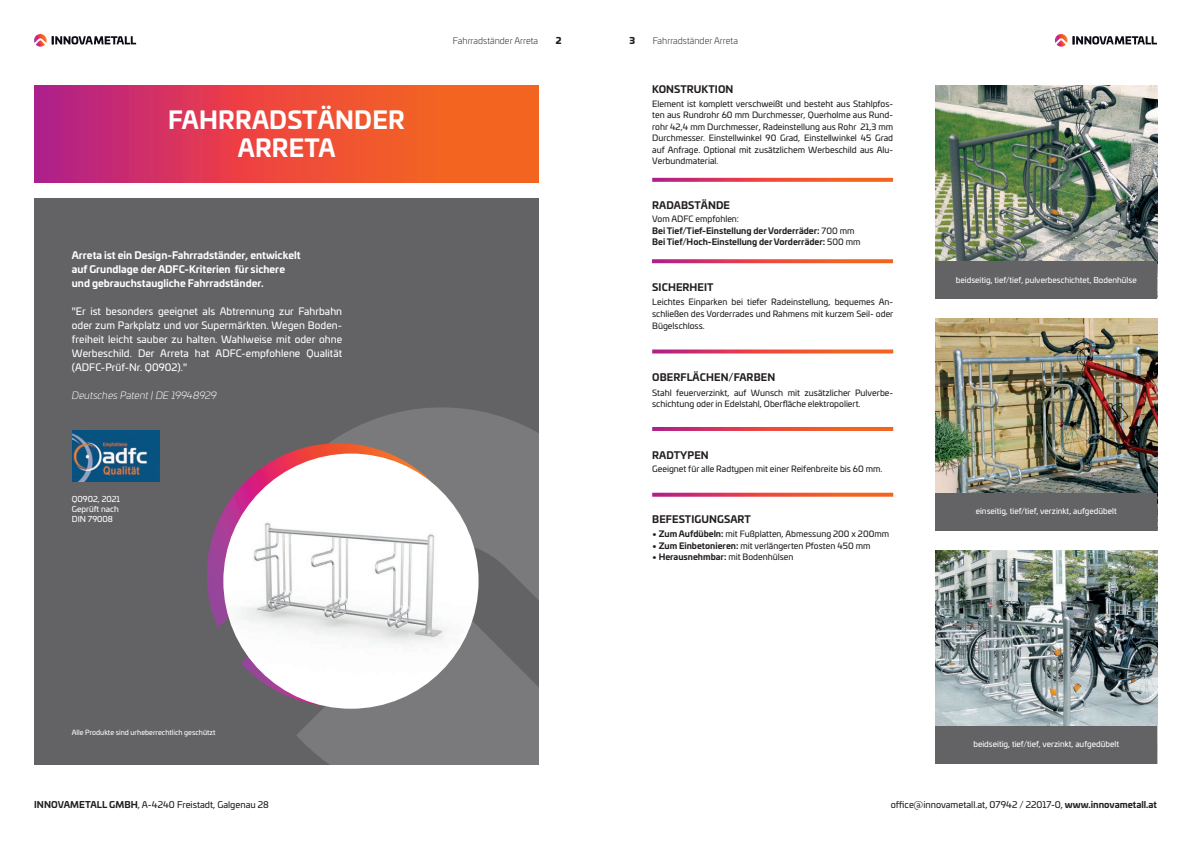
<style>
.page{position:relative;width:1191px;height:842px;background:#fff}
.page>*{position:absolute;margin:0;border:0;box-sizing:border-box;transform-origin:0 0}
.t1{font:700 24px/28px "Univia Pro";letter-spacing:.01em;color:#fff;text-align:center}
.t2{font:10px/14px "Univia Pro";letter-spacing:.005em;color:#fff;text-align:justify}
.t3{font:700 10px/14px "Univia Pro";color:#fff}
.t4{font:700 10px "Univia Pro";letter-spacing:.01em;color:#231f20}
.t5{font:italic 300 10px "Univia Pro";color:#fff}
.t6{font:9px "Univia Pro";color:#231f20}
.t7{font:300 9px "Univia Pro";color:#231f20}
.t8{font:900 9px "Univia Pro";color:#231f20}
.t9{font:8.5px/11.5px "Univia Pro";color:#231f20;text-align:justify}
.t10{font:700 8.5px/11.5px "Univia Pro";color:#231f20}
.t11{font:8px/10px "Univia Pro";color:#fff}
.t12{font:7px "Univia Pro";color:#fff}
.s1{font-weight:700}
.s2{font-weight:400}
</style>
<div class="page">
<div style="left:34px;top:198px;width:505px;height:566px;background:#636366"></div>
<svg style="left:34px;top:86px;width:505px;height:97px;background:#e24645"></svg>
<svg style="left:34px;top:34px;width:102px;height:13px"></svg>
<svg style="left:1054px;top:34px;width:103px;height:13px"></svg>
<svg style="left:652px;top:259px;width:241px;height:4px"></svg>
<svg style="left:652px;top:349px;width:241px;height:4px"></svg>
<svg style="left:652px;top:427px;width:241px;height:4px"></svg>
<svg style="left:652px;top:493px;width:241px;height:4px"></svg>
<svg style="left:652px;top:178px;width:241px;height:4px"></svg>
<svg style="left:330px;top:407px;width:209px;height:167px;fill:#7a7a7c"></svg>
<svg style="left:241px;top:574px;width:298px;height:190px"></svg>
<svg style="left:207px;top:443px;width:262px;height:185px"></svg>
<img style="left:223px;top:454px;width:255px;height:255px;border-radius:128px">
<img style="left:72px;top:431px;width:87px;height:51px">
<img style="left:935px;top:85px;width:222px;height:176px">
<div style="left:935px;top:261px;width:222px;height:38px;background:#636366"></div>
<img style="left:935px;top:319px;width:222px;height:174px">
<img style="left:935px;top:551px;width:222px;height:175px">
<div style="left:935px;top:493px;width:222px;height:38px;background:#636366"></div>
<div style="left:935px;top:726px;width:222px;height:38px;background:#636366"></div>
<h1 class="t1" style="left:168px;top:105px;width:238px">FAHRRADSTÄNDER<br>ARRETA</h1>
<p class="t3" style="left:72px;top:247px;width:230px">Arreta ist ein Design-Fahrradständer, entwickelt auf Grundlage der ADFC-Kriterien für sichere und gebrauchstaugliche Fahrradständer.</p>
<p class="t2" style="left:72px;top:304px;width:272px">"Er ist besonders geeignet als Abtrennung zur Fahrbahn oder zum Parkplatz und vor Supermärkten. Wegen Boden&shy;freiheit leicht sauber zu halten. Wahlweise mit oder ohne Werbeschild. Der Arreta hat ADFC-empfohlene Qualität (ADFC-Prüf-Nr. Q0902)."</p>
<p class="t5" style="left:72px;top:388px;width:146px">Deutsches Patent | DE 19948929</p>
<p class="t11" style="left:72px;top:493px;width:50px">Q0902, 2021<br>Geprüft nach<br>DIN 79008</p>
<p class="t7" style="left:453px;top:34px;width:87px">Fahrradständer Arreta</p>
<p class="t8" style="left:556px;top:33px;width:7px">2</p>
<p class="t12" style="left:72px;top:727px;width:145px">Alle Produkte sind urheberrechtlich geschützt</p>
<p class="t6" style="left:34px;top:797px;width:236px"><span class="s1">INNOVAMETALL GMBH</span>, A-4240 Freistadt, Galgenau 28</p>
<p class="t8" style="left:629px;top:33px;width:7px">3</p>
<p class="t7" style="left:652px;top:34px;width:87px">Fahrradständer Arreta</p>
<p class="t4" style="left:652px;top:81px;width:83px">KONSTRUKTION</p>
<p class="t9" style="left:652px;top:97px;width:242px">Element ist komplett verschweißt und besteht aus Stahlpfos&shy;ten aus Rundrohr 60 mm Durchmesser, Querholme aus Rund&shy;rohr 42,4 mm Durchmesser, Radeinstellung aus Rohr 21,3 mm Durchmesser. Einstellwinkel 90 Grad, Einstellwinkel 45 Grad auf Anfrage. Optional mit zusätzlichem Werbeschild aus Alu-Verbundmaterial.</p>
<p class="t4" style="left:652px;top:197px;width:79px">RADABSTÄNDE</p>
<p class="t10" style="left:652px;top:213px;width:210px"><span class="s2">Vom ADFC empfohlen:<br></span>Bei Tief/Tief-Einstellung der Vorderräder: <span class="s2">700 mm<br></span>Bei Tief/Hoch-Einstellung der Vorderräder: <span class="s2">500 mm</span></p>
<p class="t4" style="left:652px;top:279px;width:63px">SICHERHEIT</p>
<p class="t9" style="left:652px;top:296px;width:243px">Leichtes Einparken bei tiefer Radeinstellung, bequemes An&shy;schließen des Vorderrades und Rahmens mit kurzem Seil- oder Bügelschloss.</p>
<p class="t4" style="left:652px;top:369px;width:124px">OBERFLÄCHEN/FARBEN</p>
<p class="t9" style="left:652px;top:386px;width:242px">Stahl feuerverzinkt, auf Wunsch mit zusätzlicher Pulverbe&shy;schichtung oder in Edelstahl, Oberfläche elektropoliert.</p>
<p class="t4" style="left:652px;top:447px;width:58px">RADTYPEN</p>
<p class="t9" style="left:652px;top:463px;width:232px">Geeignet für alle Radtypen mit einer Reifenbreite bis 60 mm.</p>
<p class="t4" style="left:652px;top:512px;width:100px">BEFESTIGUNGSART</p>
<p class="t9" style="left:652px;top:528px;width:238px"><span class="s1">• Zum Aufdübeln:</span> mit Fußplatten, Abmessung 200 x 200mm</p>
<p class="t9" style="left:652px;top:539px;width:220px"><span class="s1">• Zum Einbetonieren:</span> mit verlängerten Pfosten 450 mm</p>
<p class="t10" style="left:652px;top:551px;width:143px">• Herausnehmbar: <span class="s2">mit Bodenhülsen</span></p>
<p class="t11" style="left:956px;top:274px;width:182px">beidseitig, tief/tief, pulverbeschichtet, Bodenhülse</p>
<p class="t11" style="left:975px;top:506px;width:143px">einseitig, tief/tief, verzinkt, aufgedübelt</p>
<p class="t11" style="left:973px;top:739px;width:147px">beidseitig, tief/tief, verzinkt, aufgedübelt</p>
<p class="t6" style="left:891px;top:797px;width:268px">office@innovametall.at, 07942 / 22017-0, <span class="s1">www.innovametall.at</span></p>
</div>
